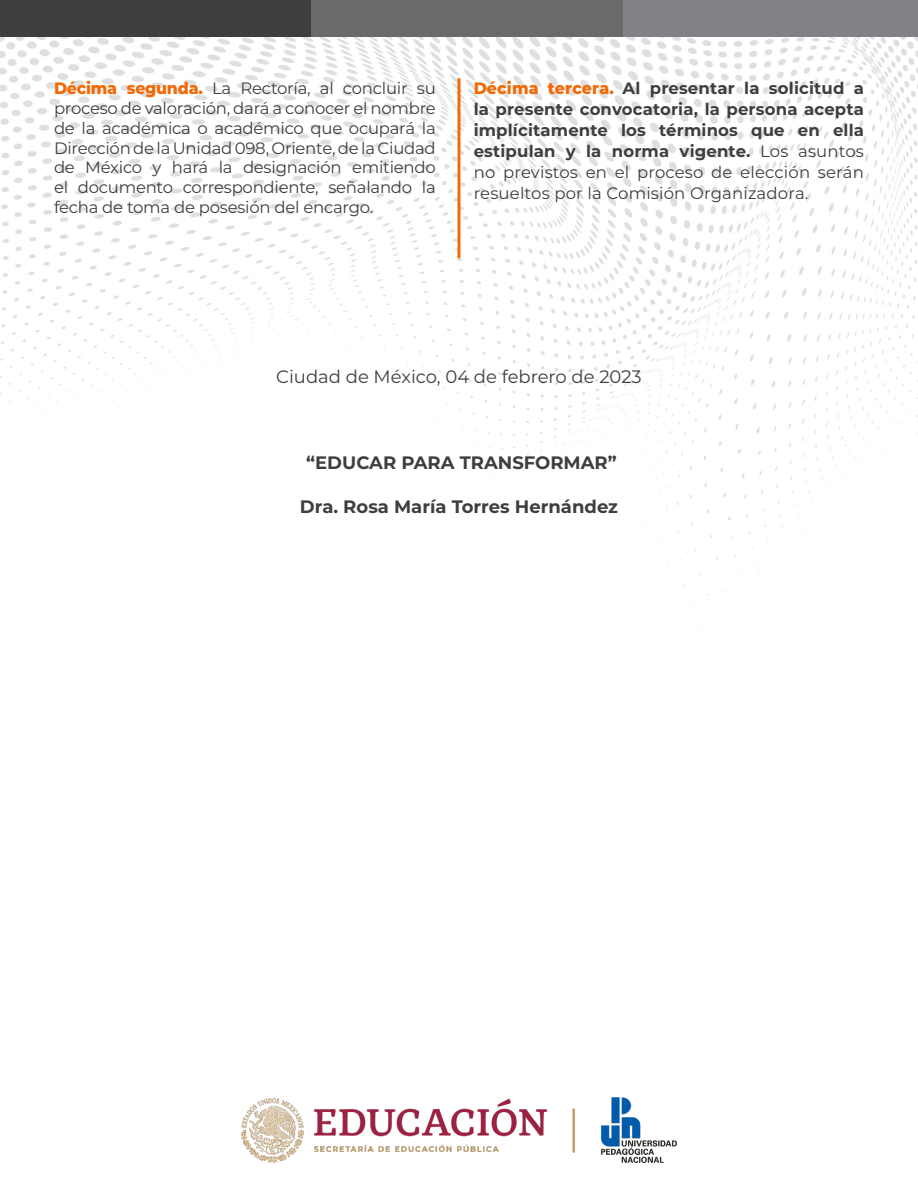
<style>
.page{position:relative;width:918px;height:1188px;background:#fff}
.page>*{position:absolute;margin:0;border:0;box-sizing:border-box;transform-origin:0 0}
.t1{font:700 18px "Montserrat";color:#3e3e3f}
.t2{font:18px "Montserrat";color:#3e3e3f}
.t3{font:16.5px/19.8px "Montserrat";letter-spacing:-.015em;color:#3e3e3f;text-align:justify}
.t4{font:700 16.5px/21px "Montserrat";letter-spacing:.01em;color:#3e3e3f;text-align:justify}
.s1{font-weight:800;color:#f26a06}
.s2{font-weight:400}
</style>
<div class="page">
<img style="left:0;top:37px;width:918px;height:1126px">
<div style="left:0;top:0;width:311px;height:37px;background:#3e3e3f"></div>
<div style="left:623px;top:0;width:295px;height:37px;background:#808285"></div>
<div style="left:311px;top:0;width:312px;height:37px;background:#6a6a6a"></div>
<img style="left:242px;top:1097px;width:434px;height:65px">
<hr style="left:458px;top:79px;width:2px;height:178px;background:#f26a06">
<p class="t3" style="left:54px;top:78px;width:383px"><span class="s1">Décima segunda.</span> La Rectoría, al concluir su proceso de valoración, dará a conocer el nombre de la académica o académico que ocupará la Dirección de la Unidad 098, Oriente, de la Ciudad de México y hará la designación emitiendo el documento correspondiente, señalando la fecha de toma de posesión del encargo.</p>
<p class="t4" style="left:474px;top:77px;width:392px"><span class="s1">Décima tercera.</span> Al presentar la solicitud a la presente convocatoria, la persona acepta implícitamente los términos que en ella estipulan y la norma vigente. <span class="s2">Los asuntos no previstos en el proceso de elección serán resueltos por la Comisión Organizadora.</span></p>
<p class="t2" style="left:276px;top:364px;width:367px">Ciudad de México, 04 de febrero de 2023</p>
<p class="t1" style="left:306px;top:450px;width:312px">“EDUCAR PARA TRANSFORMAR”</p>
<p class="t1" style="left:300px;top:493px;width:320px">Dra. Rosa María Torres Hernández</p>
</div>
